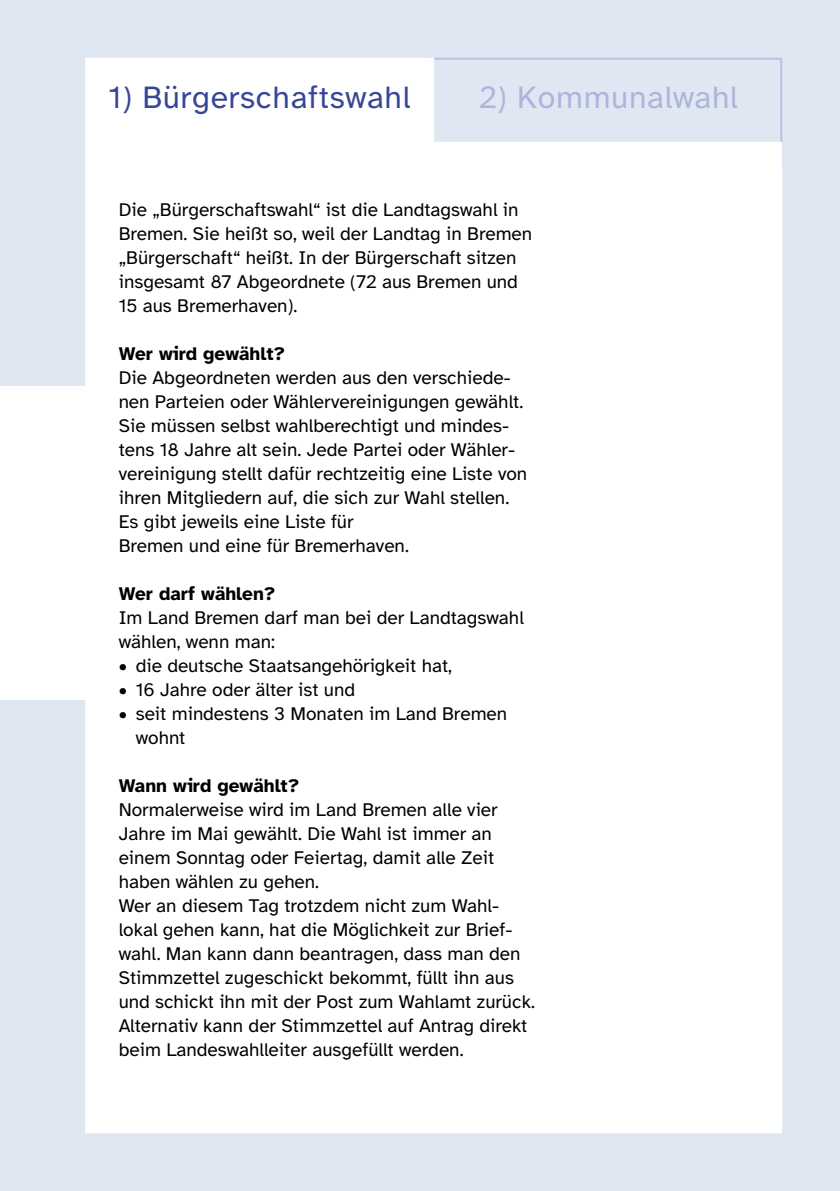
<style>
.page{position:relative;width:840px;height:1191px;background:#fff}
.page>*{position:absolute;margin:0;border:0;box-sizing:border-box;transform-origin:0 0}
.Headline_Grafik_groß{font:32px "Atkinson Hyperlegible";letter-spacing:.02em;color:#384795}
.t1{font:32px "Atkinson Hyperlegible";letter-spacing:.02em;color:#afb5da}
.Absatzformat_1{font:19px/24px "Atkinson Hyperlegible";color:#000}
.Headline_text{font:700 19px "Atkinson Hyperlegible";color:#000}
</style>
<div class="page">
<div style="left:0;top:0;width:839px;height:1191px;background:#dfe7f3"></div>
<div style="left:85px;top:58px;width:696px;height:1075px;background:#fff"></div>
<div style="left:0;top:387px;width:94px;height:312px;background:#fff"></div>
<h2 class="Headline_Grafik_groß" style="left:108px;top:80px;width:303px">1) Bürgerschaftswahl</h2>
<h1 class="t1" style="left:478px;top:80px;width:260px">2) Kommunalwahl</h1>
<p class="Absatzformat_1" style="left:119px;top:198px;width:414px">Die „Bürgerschaftswahl“ ist die Landtagswahl in Bremen. Sie heißt so, weil der Landtag in Bremen „Bürgerschaft“ heißt. In der Bürgerschaft sitzen insgesamt 87 Abgeordnete (72 aus Bremen und 15 aus Bremerhaven).</p>
<p class="Headline_text" style="left:119px;top:343px;width:168px">Wer wird gewählt?</p>
<p class="Absatzformat_1" style="left:119px;top:366px;width:410px">Die Abgeordneten werden aus den verschiede&shy;nen Parteien oder Wählervereinigungen gewählt.<br>Sie müssen selbst wahlberechtigt und mindes&shy;tens 18 Jahre alt sein. Jede Partei oder Wähler&shy;vereinigung stellt dafür rechtzeitig eine Liste von ihren Mitgliedern auf, die sich zur Wahl stellen.<br>Es gibt jeweils eine Liste für<br>Bremen und eine für Bremerhaven.</p>
<p class="Headline_text" style="left:119px;top:583px;width:158px">Wer darf wählen?</p>
<p class="Absatzformat_1" style="left:119px;top:606px;width:406px">Im Land Bremen darf man bei der Landtagswahl wählen, wenn man:</p>
<p class="Absatzformat_1" style="left:119px;top:654px;width:335px">• die deutsche Staatsangehörigkeit hat,</p>
<p class="Absatzformat_1" style="left:119px;top:678px;width:238px">• 16 Jahre oder älter ist und</p>
<p class="Absatzformat_1" style="left:136px;top:702px;width:372px;text-indent:-17px">• seit mindestens 3 Monaten im Land Bremen wohnt</p>
<p class="Headline_text" style="left:119px;top:775px;width:182px">Wann wird gewählt?</p>
<p class="Absatzformat_1" style="left:119px;top:798px;width:380px">Normalerweise wird im Land Bremen alle vier Jahre im Mai gewählt. Die Wahl ist immer an einem Sonntag oder Feiertag, damit alle Zeit haben wählen zu gehen.</p>
<p class="Absatzformat_1" style="left:119px;top:894px;width:417px">Wer an diesem Tag trotzdem nicht zum Wahl&shy;lokal gehen kann, hat die Möglichkeit zur Brief&shy;wahl. Man kann dann beantragen, dass man den Stimmzettel zugeschickt bekommt, füllt ihn aus und schickt ihn mit der Post zum Wahlamt zurück.<br>Alternativ kann der Stimmzettel auf Antrag direkt beim Landeswahlleiter ausgefüllt werden.</p>
</div>
